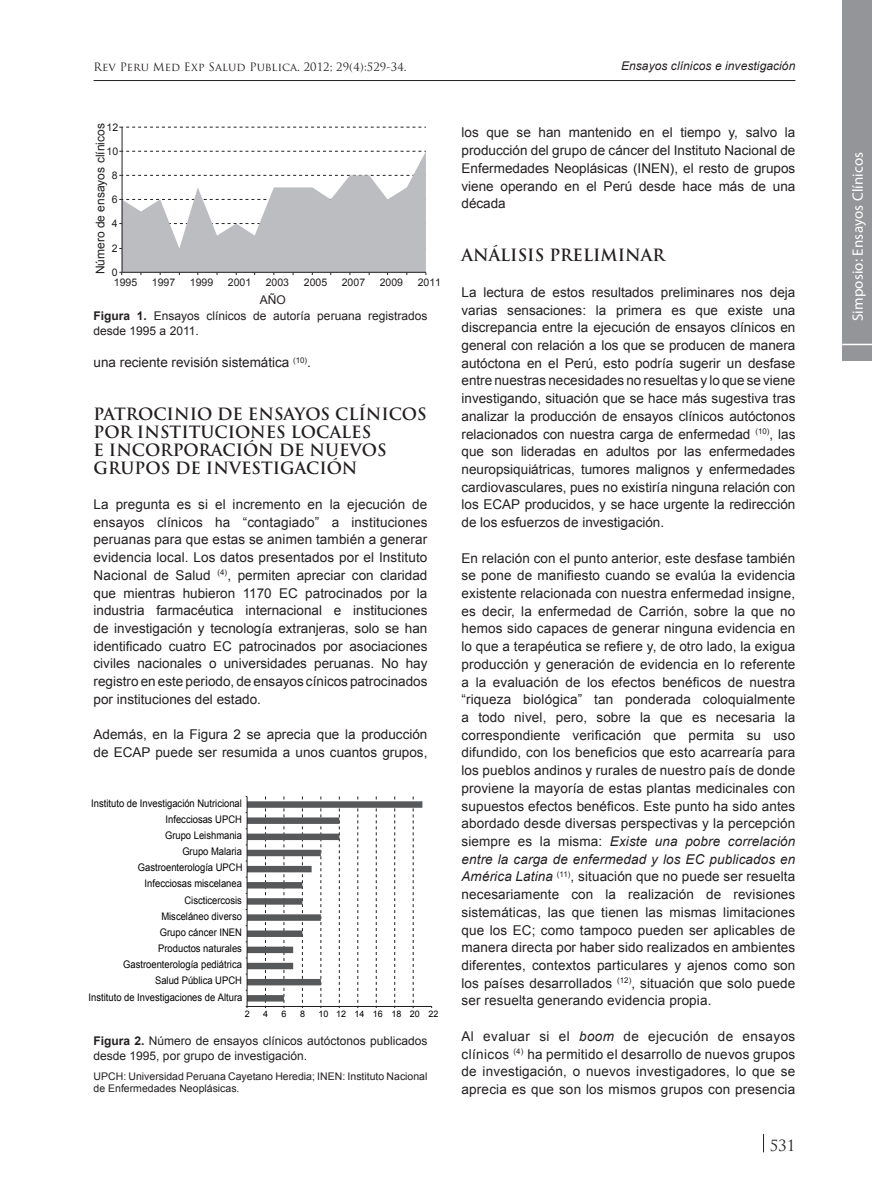
<style>
.page{position:relative;width:872px;height:1183px;background:#fff}
.page>*{position:absolute;margin:0;border:0;box-sizing:border-box;transform-origin:0 0}
.t1{font:700 16.5px/17.7px "Trajan Pro";color:#231f20}
.t2{font:15px "Myriad Pro";letter-spacing:.01em;color:#fff}
.t3{font:15px "Trajan Pro";color:#231f20}
.t4{font:13.5px/17.7px "Arial";color:#231f20;text-align:justify}
.t5{font:12px/15px "Arial";color:#231f20}
.t6{font:italic 12px "Arial";letter-spacing:.005em;color:#231f20}
.t7{font:11.25px "Trajan Pro";letter-spacing:.005em;color:#231f20}
.t8{font:10.5px/16.2px "Arial";color:#000001;text-align:right;scale:.9 1}
.t9{font:10.5px/12px "Arial";color:#231f20}
.t10{font:9px "Arial";color:#000001}
.s1{font-weight:700}
.s2{font-style:italic}
</style>
<div class="page">
<hr style="left:94px;top:80px;width:701px;height:1px;background:#231f20">
<svg style="left:763px;top:1134px;width:1px;height:17px"></svg>
<div style="left:842px;top:0;width:30px;height:361px;background:#939598"></div>
<hr style="left:842px;top:343px;width:30px;height:2px;background:#fff">
<hr style="left:122px;top:127px;width:1px;height:145px;background:#231f20">
<svg style="left:119px;top:127px;width:307px;height:1px"></svg>
<svg style="left:119px;top:151px;width:308px;height:124px"></svg>
<hr style="left:247px;top:1005px;width:185px;height:1px;background:#231f20">
<svg style="left:246px;top:796px;width:176px;height:211px"></svg>
<p class="t7" style="left:94px;top:60px;width:314px">Rev Peru Med Exp Salud Publica. 2012; 29(4):529-34.</p>
<p class="t6" style="left:621px;top:58px;width:176px">Ensayos clínicos e investigación</p>
<p class="t9" style="left:106px;top:121px;width:13px">12</p>
<p class="t5" style="left:93px;top:274px;width:152px;rotate:-90deg">Número de ensayos clínicos</p>
<p class="t9" style="left:106px;top:145px;width:13px">10</p>
<p class="t9" style="left:112px;top:169px;width:7px">8</p>
<p class="t9" style="left:112px;top:193px;width:7px">6</p>
<p class="t9" style="left:112px;top:218px;width:7px">4</p>
<p class="t9" style="left:112px;top:242px;width:7px">2</p>
<p class="t9" style="left:112px;top:266px;width:7px">0</p>
<p class="t9" style="left:114px;top:277px;width:25px">1995</p>
<p class="t9" style="left:152px;top:277px;width:25px">1997</p>
<p class="t9" style="left:190px;top:277px;width:25px">1999</p>
<p class="t9" style="left:228px;top:277px;width:25px">2001</p>
<p class="t9" style="left:266px;top:277px;width:25px">2003</p>
<p class="t9" style="left:304px;top:277px;width:25px">2005</p>
<p class="t9" style="left:342px;top:277px;width:25px">2007</p>
<p class="t9" style="left:380px;top:277px;width:25px">2009</p>
<p class="t9" style="left:418px;top:277px;width:25px">2011</p>
<p class="t5" style="left:260px;top:293px;width:27px">AÑO</p>
<p class="t5" style="left:94px;top:309px;width:335px"><span class="s1">Figura 1.</span> Ensayos clínicos de autoría peruana registrados desde 1995 a 2011.</p>
<p class="t4" style="left:94px;top:354px;width:219px">una reciente revisión sistemática <sup>(10)</sup>.</p>
<p class="t1" style="left:94px;top:405px;width:335px">PATROCINIO DE ENSAYOS CLÍNICOS<br>POR INSTITUCIONES LOCALES<br>E INCORPORACIÓN DE NUEVOS<br>GRUPOS DE INVESTIGACIÓN</p>
<p class="t4" style="left:94px;top:495px;width:335px">La pregunta es si el incremento en la ejecución de ensayos clínicos ha “contagiado” a instituciones peruanas para que estas se animen también a generar evidencia local. Los datos presentados por el Instituto Nacional de Salud <sup>(4)</sup>, permiten apreciar con claridad que mientras hubieron 1170 EC patrocinados por la industria farmacéutica internacional e instituciones de investigación y tecnología extranjeras, solo se han identificado cuatro EC patrocinados por asociaciones civiles nacionales o universidades peruanas. No hay registro en este periodo, de ensayos cínicos patrocinados por instituciones del estado.</p>
<p class="t4" style="left:94px;top:725px;width:335px">Además, en la Figura 2 se aprecia que la producción de ECAP puede ser resumida a unos cuantos grupos,</p>
<p class="t8" style="left:91px;top:794px;width:169px">Instituto de Investigación Nutricional</p>
<p class="t8" style="left:166px;top:810px;width:86px">Infecciosas UPCH</p>
<p class="t8" style="left:165px;top:827px;width:87px">Grupo Leishmania</p>
<p class="t8" style="left:182px;top:843px;width:68px">Grupo Malaria</p>
<p class="t8" style="left:138px;top:859px;width:118px">Gastroenterología UPCH</p>
<p class="t8" style="left:145px;top:875px;width:110px">Infecciosas miscelanea</p>
<p class="t8" style="left:184px;top:891px;width:65px">Ciscticercosis</p>
<p class="t8" style="left:161px;top:907px;width:91px">Misceláneo diverso</p>
<p class="t8" style="left:160px;top:923px;width:93px">Grupo cáncer INEN</p>
<p class="t8" style="left:158px;top:940px;width:95px">Productos naturales</p>
<p class="t8" style="left:123px;top:956px;width:133px">Gastroenterología pediátrica<br>Salud Pública UPCH</p>
<p class="t8" style="left:89px;top:988px;width:172px">Instituto de Investigaciones de Altura</p>
<p class="t10" style="left:245px;top:1007px;width:6px">2</p>
<p class="t10" style="left:263px;top:1007px;width:6px">4</p>
<p class="t10" style="left:282px;top:1007px;width:6px">6</p>
<p class="t10" style="left:300px;top:1007px;width:6px">8</p>
<p class="t10" style="left:318px;top:1007px;width:121px">10 12 14 16 18 20 22</p>
<p class="t5" style="left:94px;top:1033px;width:335px"><span class="s1">Figura 2.</span> Número de ensayos clínicos autóctonos publicados desde 1995, por grupo de investigación.</p>
<p class="t9" style="left:94px;top:1070px;width:335px">UPCH: Universidad Peruana Cayetano Heredia; INEN: Instituto Nacional de Enfermedades Neoplásicas.</p>
<p class="t4" style="left:461px;top:124px;width:335px">los que se han mantenido en el tiempo y, salvo la producción del grupo de cáncer del Instituto Nacional de Enfermedades Neoplásicas (INEN), el resto de grupos viene operando en el Perú desde hace más de una década</p>
<p class="t1" style="left:461px;top:247px;width:205px">ANÁLISIS PRELIMINAR</p>
<p class="t4" style="left:461px;top:283px;width:335px">La lectura de estos resultados preliminares nos deja varias sensaciones: la primera es que existe una discrepancia entre la ejecución de ensayos clínicos en general con relación a los que se producen de manera autóctona en el Perú, esto podría sugerir un desfase entre nuestras necesidades no resueltas y lo que se viene investigando, situación que se hace más sugestiva tras analizar la producción de ensayos clínicos autóctonos relacionados con nuestra carga de enfermedad <sup>(10)</sup>, las que son lideradas en adultos por las enfermedades neuropsiquiátricas, tumores malignos y enfermedades cardiovasculares, pues no existiría ninguna relación con los ECAP producidos, y se hace urgente la redirección de los esfuerzos de investigación.</p>
<p class="t4" style="left:461px;top:549px;width:335px">En relación con el punto anterior, este desfase también se pone de manifiesto cuando se evalúa la evidencia existente relacionada con nuestra enfermedad insigne, es decir, la enfermedad de Carrión, sobre la que no hemos sido capaces de generar ninguna evidencia en lo que a terapéutica se refiere y, de otro lado, la exigua producción y generación de evidencia en lo referente a la evaluación de los efectos benéficos de nuestra “riqueza biológica” tan ponderada coloquialmente a todo nivel, pero, sobre la que es necesaria la correspondiente verificación que permita su uso difundido, con los beneficios que esto acarrearía para los pueblos andinos y rurales de nuestro país de donde proviene la mayoría de estas plantas medicinales con supuestos efectos benéficos. Este punto ha sido antes abordado desde diversas perspectivas y la percepción siempre es la misma: <span class="s2">Existe una pobre correlación entre la carga de enfermedad y los EC publicados en América Latina</span> <sup>(11)</sup>, situación que no puede ser resuelta necesariamente con la realización de revisiones sistemáticas, las que tienen las mismas limitaciones que los EC; como tampoco pueden ser aplicables de manera directa por haber sido realizados en ambientes diferentes, contextos particulares y ajenos como son los países desarrollados <sup>(12)</sup>, situación que solo puede ser resuelta generando evidencia propia.</p>
<p class="t4" style="left:461px;top:1027px;width:335px">Al evaluar si el <span class="s2">boom</span> de ejecución de ensayos clínicos <sup>(4)</sup> ha permitido el desarrollo de nuevos grupos de investigación, o nuevos investigadores, lo que se aprecia es que son los mismos grupos con presencia</p>
<p class="t3" style="left:769px;top:1135px;width:27px">531</p>
<p class="t2" style="left:848px;top:321px;width:171px;rotate:-90deg">Simposio: Ensayos Clínicos</p>
</div>
